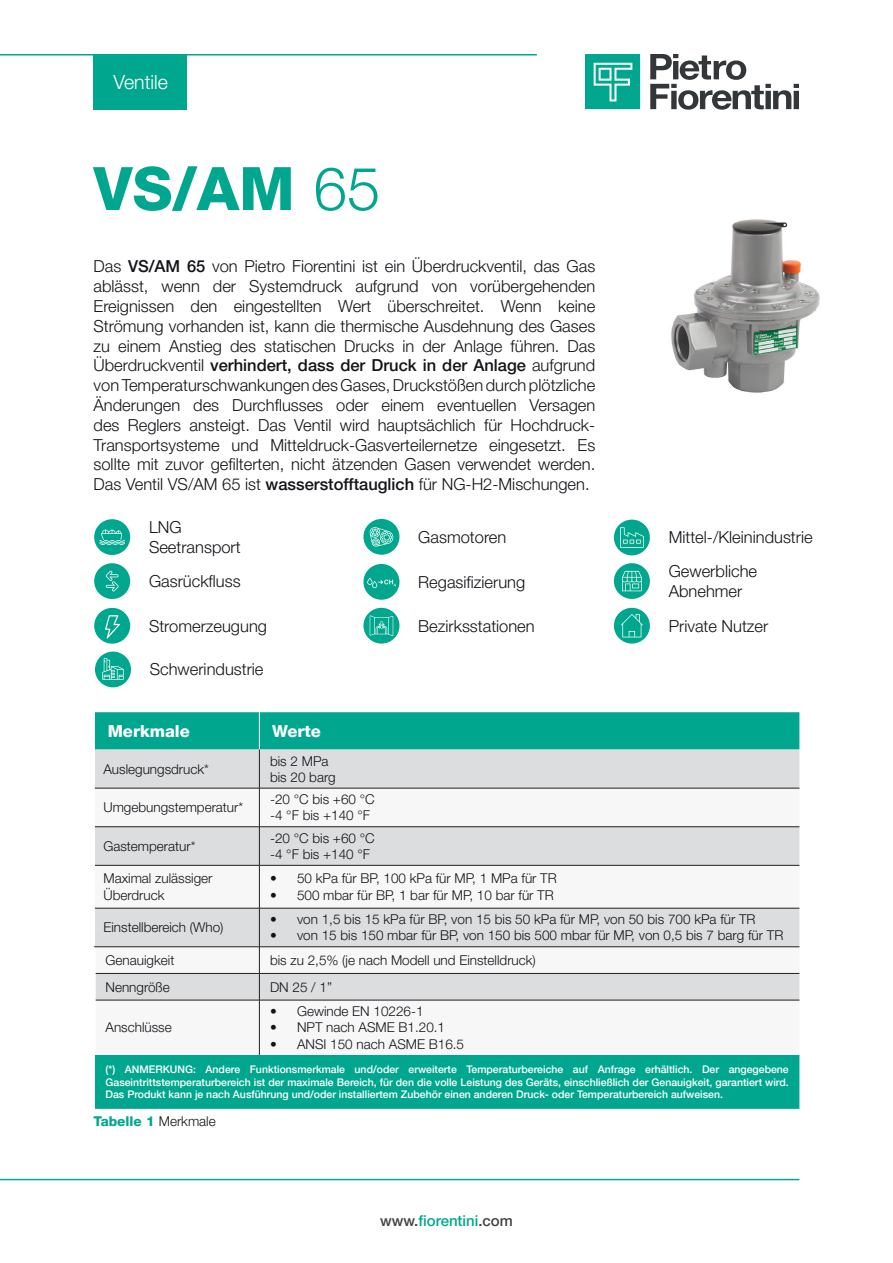
<style>
.page{position:relative;width:893px;height:1263px;background:#fff}
.page>*{position:absolute;margin:0;border:0;box-sizing:border-box;transform-origin:0 0}
.Titolo_Capitolo{font:800 60px "Helvetica Neue LT Pro";color:#00a78e}
.t1{font:300 19.5px "Helvetica Neue LT Pro";color:#fff}
.Testo{font:300 16.5px/19.8px "Helvetica Neue LT Pro";color:#121418}
.titoli_tabella_bianco{font:800 16.5px "Helvetica Neue LT Pro";color:#fff}
.titoletto_technische{font:500 15px "Helvetica Neue LT Pro";color:#00a78e}
.testo_tabella{font:300 13.5px/16.2px "Helvetica Neue LT Pro";color:#121418}
.t2{font:800 13.5px "Helvetica Neue LT Pro";color:#00a78e}
.testo_tabella-2{font:500 10.5px/12.6px "Helvetica Neue LT Pro";color:#fff;text-align:justify}
.s1{font-weight:300}
.s2{font-weight:500}
.s3{font-weight:300;color:#121418}
.s4{color:#414243}
</style>
<div class="page">
<hr style="left:0;top:54px;width:537px;height:2px;background:#00a78e">
<hr style="left:0;top:1179px;width:799px;height:1px;background:#00a78e">
<svg style="left:650px;top:54px;width:149px;height:56px"></svg>
<svg style="left:585px;top:54px;width:55px;height:55px;background:#25b39e"></svg>
<div style="left:94px;top:55px;width:93px;height:55px;background:#00a78e"></div>
<div style="left:94px;top:563px;width:36px;height:36px;background:#00a78e;border-radius:50%"></div>
<svg style="left:106px;top:571px;width:13px;height:20px"></svg>
<svg style="left:363px;top:608px;width:36px;height:36px"></svg>
<svg style="left:370px;top:615px;width:23px;height:21px"></svg>
<div style="left:614px;top:608px;width:36px;height:36px;background:#00a78e;border-radius:50%"></div>
<svg style="left:621px;top:614px;width:22px;height:23px"></svg>
<div style="left:94px;top:519px;width:36px;height:36px;background:#00a78e;border-radius:50%"></div>
<svg style="left:99px;top:529px;width:26px;height:16px"></svg>
<div style="left:363px;top:564px;width:36px;height:36px;background:#00a78e;border-radius:50%"></div>
<svg style="left:367px;top:577px;width:29px;height:11px"></svg>
<div style="left:363px;top:519px;width:36px;height:36px;background:#00a78e;border-radius:50%"></div>
<svg style="left:370px;top:527px;width:24px;height:20px"></svg>
<div style="left:614px;top:563px;width:36px;height:36px;background:#00a78e;border-radius:50%"></div>
<svg style="left:622px;top:571px;width:20px;height:20px"></svg>
<div style="left:94px;top:608px;width:36px;height:36px;background:#00a78e;border-radius:50%"></div>
<svg style="left:105px;top:615px;width:15px;height:23px"></svg>
<div style="left:614px;top:520px;width:36px;height:35px;background:#00a78e;border-radius:50%"></div>
<svg style="left:620px;top:527px;width:24px;height:21px"></svg>
<div style="left:95px;top:651px;width:36px;height:36px;background:#00a78e;border-radius:50%"></div>
<svg style="left:102px;top:658px;width:22px;height:22px"></svg>
<img style="left:671px;top:219px;width:149px;height:174px">
<div style="left:95px;top:712px;width:704px;height:397px;background:#00a78e"></div>
<div style="left:95px;top:749px;width:704px;height:39px;background:#dcdddf"></div>
<svg style="left:95px;top:789px;width:704px;height:266px"></svg>
<hr style="left:259px;top:712px;width:1px;height:37px;background:#fff">
<hr style="left:94px;top:947px;width:2px;height:26px;background:#fff">
<hr style="left:94px;top:973px;width:2px;height:27px;background:#fff">
<hr style="left:94px;top:1000px;width:2px;height:55px;background:#fff">
<hr style="left:259px;top:749px;width:1px;height:39px;background:#231f20">
<hr style="left:95px;top:788px;width:164px;height:1px;background:#231f20">
<hr style="left:259px;top:788px;width:540px;height:1px;background:#231f20">
<hr style="left:259px;top:788px;width:1px;height:38px;background:#231f20">
<hr style="left:95px;top:826px;width:164px;height:1px;background:#231f20">
<hr style="left:259px;top:826px;width:540px;height:1px;background:#231f20">
<hr style="left:259px;top:827px;width:1px;height:38px;background:#231f20">
<hr style="left:95px;top:865px;width:164px;height:1px;background:#231f20">
<hr style="left:259px;top:865px;width:540px;height:1px;background:#231f20">
<hr style="left:259px;top:865px;width:1px;height:43px;background:#231f20">
<hr style="left:95px;top:908px;width:164px;height:1px;background:#231f20">
<hr style="left:259px;top:908px;width:540px;height:1px;background:#231f20">
<hr style="left:259px;top:908px;width:1px;height:38px;background:#231f20">
<hr style="left:94px;top:946px;width:165px;height:1px;background:#231f20">
<hr style="left:259px;top:946px;width:540px;height:1px;background:#231f20">
<hr style="left:96px;top:973px;width:163px;height:1px;background:#231f20">
<hr style="left:259px;top:973px;width:540px;height:1px;background:#231f20">
<svg style="left:259px;top:947px;width:1px;height:53px"></svg>
<hr style="left:96px;top:1000px;width:163px;height:1px;background:#231f20">
<hr style="left:259px;top:1000px;width:540px;height:1px;background:#231f20">
<hr style="left:259px;top:1000px;width:1px;height:55px;background:#231f20">
<p class="t1" style="left:114px;top:70px;width:56px">Ventile</p>
<p class="Titolo_Capitolo" style="left:94px;top:153px;width:288px">VS/AM <span class="s1">65</span></p>
<p class="Testo" style="left:94px;top:256px;width:503px;text-align:justify">Das <span class="s2">VS/AM 65</span> von Pietro Fiorentini ist ein Überdruckventil, das Gas ablässt, wenn der Systemdruck aufgrund von vorübergehenden Ereignissen den eingestellten Wert überschreitet. Wenn keine Strömung vorhanden ist, kann die thermische Ausdehnung des Gases zu einem Anstieg des statischen Drucks in der Anlage führen. Das Überdruckventil <span class="s2">verhindert, dass der Druck in der Anlage</span> aufgrund von Temperaturschwankungen des Gases, Druckstößen durch plötzliche Änderungen des Durchflusses oder einem eventuellen Versagen des Reglers ansteigt. Das Ventil wird hauptsächlich für Hochdruck-Transportsysteme und Mitteldruck-Gasverteilernetze eingesetzt. Es sollte mit zuvor gefilterten, nicht ätzenden Gasen verwendet werden.<br>Das Ventil VS/AM 65 ist <span class="s2">wasserstofftauglich</span> für NG-H2-Mischungen.</p>
<p class="Testo" style="left:149px;top:517px;width:93px">LNG<br>Seetransport</p>
<p class="Testo" style="left:149px;top:571px;width:93px">Gasrückfluss</p>
<p class="Testo" style="left:418px;top:527px;width:90px">Gasmotoren</p>
<p class="Testo" style="left:418px;top:572px;width:108px">Regasifizierung</p>
<p class="Testo" style="left:669px;top:527px;width:145px">Mittel-/Kleinindustrie</p>
<p class="Testo" style="left:669px;top:561px;width:90px">Gewerbliche<br>Abnehmer</p>
<p class="Testo" style="left:149px;top:615px;width:119px">Stromerzeugung</p>
<p class="Testo" style="left:150px;top:659px;width:115px">Schwerindustrie</p>
<p class="titoli_tabella_bianco" style="left:108px;top:721px;width:84px">Merkmale</p>
<p class="titoli_tabella_bianco" style="left:272px;top:721px;width:50px">Werte</p>
<p class="testo_tabella" style="left:103px;top:760px;width:107px">Auslegungsdruck*</p>
<p class="testo_tabella" style="left:270px;top:752px;width:60px">bis 2 MPa</p>
<p class="testo_tabella" style="left:270px;top:768px;width:67px">bis 20 barg</p>
<p class="testo_tabella" style="left:103px;top:799px;width:141px">Umgebungstemperatur*</p>
<p class="testo_tabella" style="left:103px;top:838px;width:94px">Gastemperatur*</p>
<p class="testo_tabella" style="left:270px;top:791px;width:106px">-20 °C bis +60 °C</p>
<p class="testo_tabella" style="left:270px;top:807px;width:102px">-4 °F bis +140 °F</p>
<p class="testo_tabella" style="left:270px;top:829px;width:106px">-20 °C bis +60 °C</p>
<p class="testo_tabella" style="left:270px;top:846px;width:102px">-4 °F bis +140 °F</p>
<p class="Testo" style="left:418px;top:615px;width:118px">Bezirksstationen</p>
<p class="Testo" style="left:669px;top:615px;width:101px">Private Nutzer</p>
<p class="testo_tabella" style="left:103px;top:870px;width:110px">Maximal zulässiger<br>Überdruck</p>
<p class="testo_tabella" style="left:270px;top:870px;width:288px">• 50 kPa für BP, 100 kPa für MP, 1 MPa für TR</p>
<p class="testo_tabella" style="left:270px;top:886px;width:285px">• 500 mbar für BP, 1 bar für MP, 10 bar für TR</p>
<p class="testo_tabella" style="left:103px;top:919px;width:122px">Einstellbereich (Who)</p>
<p class="testo_tabella" style="left:270px;top:911px;width:487px">• von 1,5 bis 15 kPa für BP, von 15 bis 50 kPa für MP, von 50 bis 700 kPa für TR</p>
<p class="testo_tabella" style="left:270px;top:927px;width:515px">• von 15 bis 150 mbar für BP, von 150 bis 500 mbar für MP, von 0,5 bis 7 barg für TR</p>
<p class="testo_tabella" style="left:106px;top:952px;width:70px">Genauigkeit</p>
<p class="testo_tabella" style="left:270px;top:952px;width:267px">bis zu 2,5% (je nach Modell und Einstelldruck)</p>
<p class="testo_tabella" style="left:106px;top:978px;width:66px">Nenngröße</p>
<p class="testo_tabella" style="left:270px;top:978px;width:64px">DN 25 / 1”</p>
<p class="testo_tabella" style="left:106px;top:1019px;width:68px">Anschlüsse</p>
<p class="testo_tabella" style="left:270px;top:1003px;width:155px">• Gewinde EN 10226-1</p>
<p class="testo_tabella" style="left:270px;top:1019px;width:177px">• NPT nach ASME B1.20.1</p>
<p class="testo_tabella" style="left:270px;top:1035px;width:196px">• ANSI 150 nach ASME B16.5</p>
<p class="testo_tabella-2" style="left:106px;top:1063px;width:685px">(*) ANMERKUNG: Andere Funktionsmerkmale und/oder erweiterte Temperaturbereiche auf Anfrage erhältlich. Der angegebene Gaseintrittstemperaturbereich ist der maximale Bereich, für den die volle Leistung des Geräts, einschließlich der Genauigkeit, garantiert wird.<br>Das Produkt kann je nach Ausführung und/oder installiertem Zubehör einen anderen Druck- oder Temperaturbereich aufweisen.</p>
<p class="t2" style="left:94px;top:1113px;width:124px">Tabelle 1 <span class="s3">Merkmale</span></p>
<p class="titoletto_technische" style="left:380px;top:1211px;width:134px"><span class="s4">www.</span>fiorentini<span class="s4">.com</span></p>
</div>
